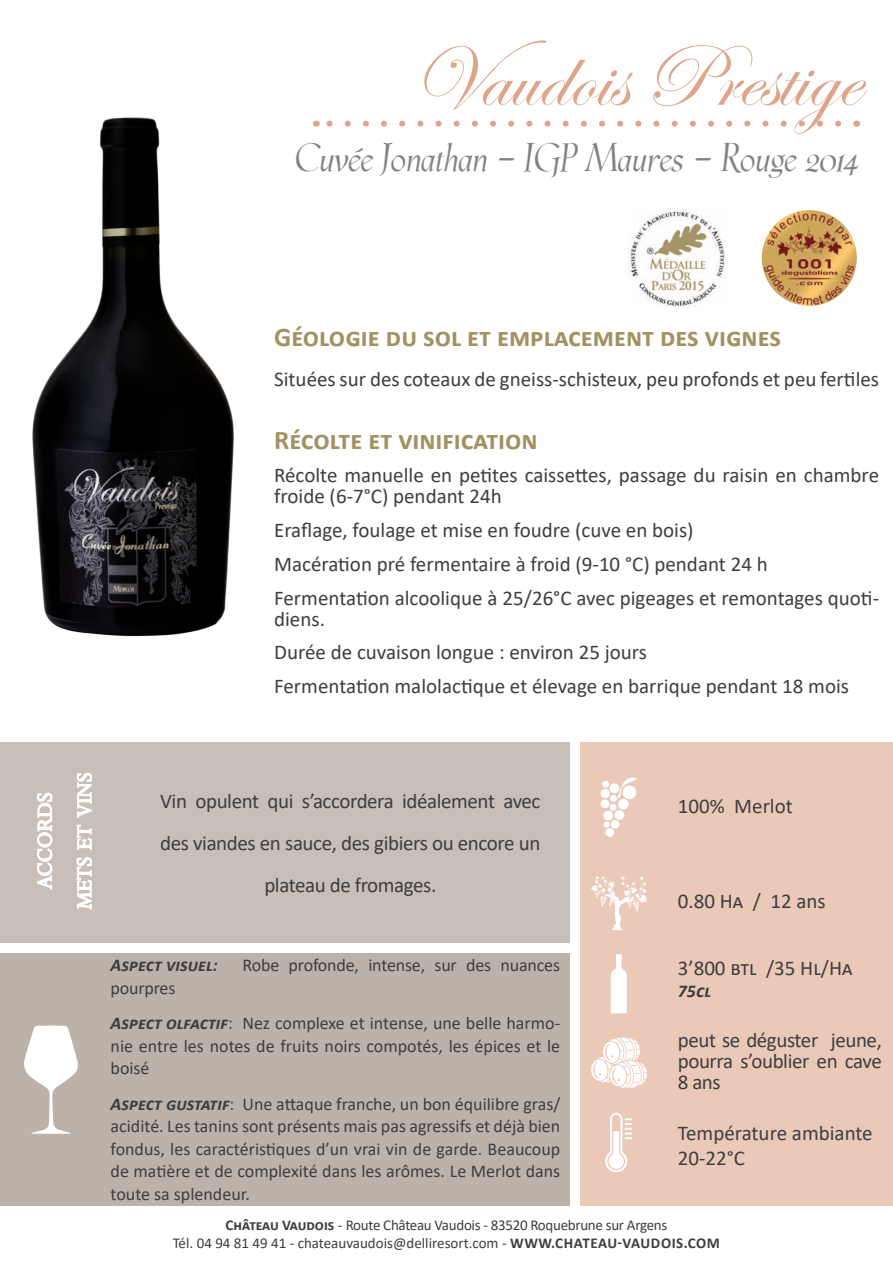
<style>
.page{position:relative;width:893px;height:1263px;background:#fff}
.page>*{position:absolute;margin:0;border:0;box-sizing:border-box;transform-origin:0 0}
.t1{font:90px "Edwardian Script ITC";color:#dfa58a}
.t2{font:italic 37.5px "Cosenza";color:#808285}
.t3{font:700 27px "Calibri";color:#a29161}
.t4{font:21px/33.8px "Calibri";color:#3e3e3f}
.t5{font:21px/42px "Calibri";letter-spacing:-.02em;color:#3e3e3f;text-align:center}
.t6{font:18px/22.5px "Calibri";color:#3e3e3f}
.t7{font:italic 700 18px "Calibri";color:#3e3e3f}
.t8{font:15px/18px "Calibri";letter-spacing:-.02em;color:#3e3e3f;text-align:center}
.s1{font-weight:700;font-style:italic}
.s2{font-weight:700}
</style>
<div class="page">
<div style="left:0;top:742px;width:570px;height:201px;background:#c8bfb8"></div>
<div style="left:0;top:953px;width:570px;height:253px;background:#bdb2aa"></div>
<div style="left:580px;top:742px;width:313px;height:464px;background:#ebc9b8"></div>
<svg style="left:600px;top:777px;width:37px;height:60px"></svg>
<svg style="left:591px;top:876px;width:56px;height:54px"></svg>
<svg style="left:611px;top:954px;width:16px;height:59px"></svg>
<svg style="left:591px;top:1037px;width:56px;height:51px"></svg>
<svg style="left:605px;top:1113px;width:27px;height:59px"></svg>
<svg style="left:24px;top:1025px;width:54px;height:109px"></svg>
<img style="left:628px;top:209px;width:98px;height:98px">
<img style="left:761px;top:210px;width:96px;height:96px">
<svg style="left:326px;top:121px;width:512px;height:6px"></svg>
<svg style="left:37px;top:792px;width:16px;height:98px"></svg>
<svg style="left:76px;top:857px;width:16px;height:53px"></svg>
<svg style="left:76px;top:824px;width:16px;height:26px"></svg>
<svg style="left:76px;top:772px;width:16px;height:46px"></svg>
<img style="left:32px;top:117px;width:202px;height:520px">
<h1 class="t1" style="left:411px;top:28px;width:450px">Vaudois Prestige</h1>
<h2 class="t2" style="left:295px;top:136px;width:565px">Cuvée Jonathan - IGP Maures - Rouge 2014</h2>
<p class="t3" style="left:274px;top:317px;width:508px">Géologie du sol et emplacement des vignes</p>
<p class="t4" style="left:274px;top:361px;width:606px">Situées sur des coteaux de gneiss-schisteux, peu profonds et peu fertiles</p>
<p class="t3" style="left:274px;top:420px;width:265px">Récolte et vinification</p>
<p class="t4" style="left:274px;top:464px;width:606px;line-height:21px">Récolte manuelle en petites caissettes, passage du raisin en chambre froide (6-7°C) pendant 24h</p>
<p class="t4" style="left:274px;top:513px;width:606px">Eraflage, foulage et mise en foudre (cuve en bois)<br>Macération pré fermentaire à froid (9-10 °C) pendant 24 h<br>Fermentation alcoolique à 25/26°C avec pigeages et remontages quoti-</p>
<p class="t4" style="left:274px;top:601px;width:576px">diens.<br>Durée de cuvaison longue : environ 25 jours<br>Fermentation malolactique et élevage en barrique pendant 18 mois</p>
<p class="t5" style="left:160px;top:780px;width:382px">Vin opulent qui s’accordera idéalement avec des viandes en sauce, des gibiers ou encore un plateau de fromages.</p>
<p class="t7" style="left:111px;top:953px;width:109px">Aspect visuel:</p>
<p class="t6" style="left:243px;top:954px;width:319px">Robe profonde, intense, sur des nuances</p>
<p class="t6" style="left:111px;top:970px;width:451px;line-height:35.5px">pourpres<br><span class="s1">Aspect olfactif</span>: Nez complexe et intense, une belle harmo-</p>
<p class="t6" style="left:111px;top:1034px;width:451px">nie entre les notes de fruits noirs compotés, les épices et le boisé</p>
<p class="t6" style="left:111px;top:1092px;width:451px;text-align:justify"><span class="s1">Aspect gustatif</span>: Une attaque franche, un bon équilibre gras/ acidité. Les tanins sont présents mais pas agressifs et déjà bien fondus, les caractéristiques d’un vrai vin de garde. Beaucoup de matière et de complexité dans les arômes. Le Merlot dans toute sa splendeur.</p>
<p class="t4" style="left:678px;top:789px;width:117px">100% Merlot</p>
<p class="t4" style="left:678px;top:883px;width:149px">0.80 Ha / 12 ans</p>
<p class="t4" style="left:678px;top:951px;width:176px">3’800 btl /35 Hl/Ha</p>
<p class="t7" style="left:678px;top:978px;width:35px">75cl</p>
<p class="t4" style="left:678px;top:1029px;width:206px;line-height:21px;text-align:justify">peut se déguster jeune, pourra s’oublier en cave 8 ans</p>
<p class="t4" style="left:678px;top:1119px;width:196px;line-height:25.2px">Température ambiante<br>20-22°C</p>
<p class="t8" style="left:173px;top:1215px;width:549px"><span class="s2">Château Vaudois</span> - Route Château Vaudois - 83520 Roquebrune sur Argens<br>Tél. 04 94 81 49 41 - chateauvaudois@delliresort.com - <span class="s2">www.chateau-va udois.com</span></p>
</div>
